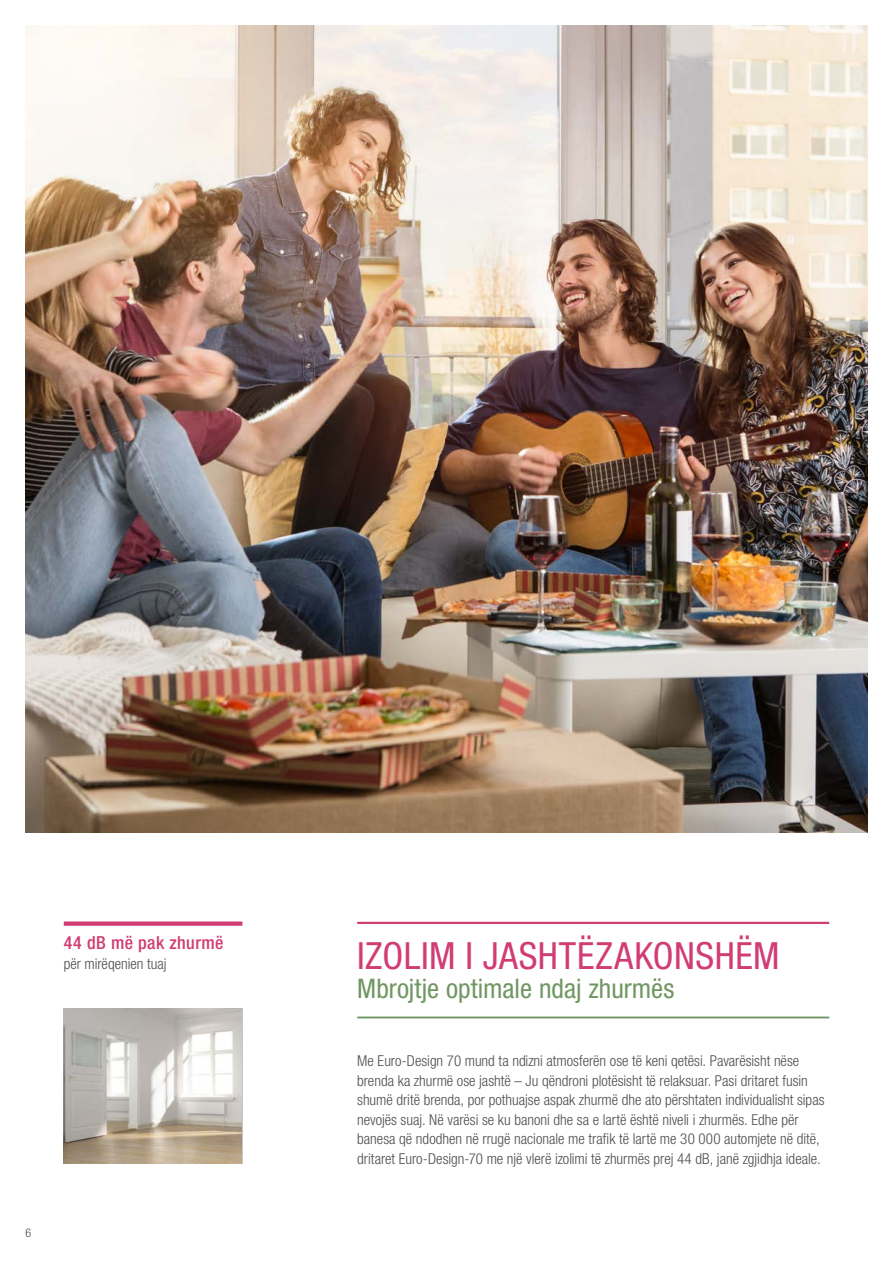
<style>
.page{position:relative;width:893px;height:1263px;background:#fff}
.page>*{position:absolute;margin:0;border:0;box-sizing:border-box;transform-origin:0 0}
.Headline_with_sublin{font:condensed 37.5px "Helvetica Neue LTW1 G";letter-spacing:.01em;color:#d13c73}
.Subline{font:condensed 27px "Helvetica Neue LTW1 G";color:#709763}
.USP_headline{font:500 condensed 18px "Helvetica Neue LTW1 G";letter-spacing:.02em;color:#d13c73}
.Bodytext{font:300 condensed 15px/19.5px "Helvetica Neue LTW1 G";color:#4e4e4d}
.t1{font:300 condensed 12px "Helvetica Neue LTW1 G";color:#4e4e4d}
</style>
<div class="page">
<hr style="left:357px;top:922px;width:472px;height:2px;background:#d13c73">
<hr style="left:357px;top:1016px;width:472px;height:2px;background:#709763">
<div style="left:64px;top:921px;width:178px;height:5px;background:#d13c73"></div>
<img style="left:26px;top:26px;width:841px;height:806px">
<img style="left:64px;top:1008px;width:177px;height:155px">
<p class="USP_headline" style="left:64px;top:932px;width:161px">44 dB më pak zhurmë</p>
<p class="Bodytext" style="left:64px;top:954px;width:104px">për mirëqenien tuaj</p>
<p class="t1" style="left:26px;top:1226px;width:7px">6</p>
<p class="Headline_with_sublin" style="left:357px;top:933px;width:424px">IZOLIM I JASHTËZAKONSHËM</p>
<p class="Subline" style="left:357px;top:972px;width:319px">Mbrojtje optimale ndaj zhurmës</p>
<p class="Bodytext" style="left:357px;top:1051px;width:469px">Me Euro-Design 70 mund ta ndizni atmosferën ose të keni qetësi. Pavarësisht nëse brenda ka zhurmë ose jashtë – Ju qëndroni plotësisht të relaksuar. Pasi dritaret fusin shumë dritë brenda, por pothuajse aspak zhurmë dhe ato përshtaten individualisht sipas nevojës suaj. Në varësi se ku banoni dhe sa e lartë është niveli i zhurmës. Edhe për banesa që ndodhen në rrugë nacionale me trafik të lartë me 30 000 automjete në ditë, dritaret Euro-Design-70 me një vlerë izolimi të zhurmës prej 44 dB, janë zgjidhja ideale.</p>
</div>
